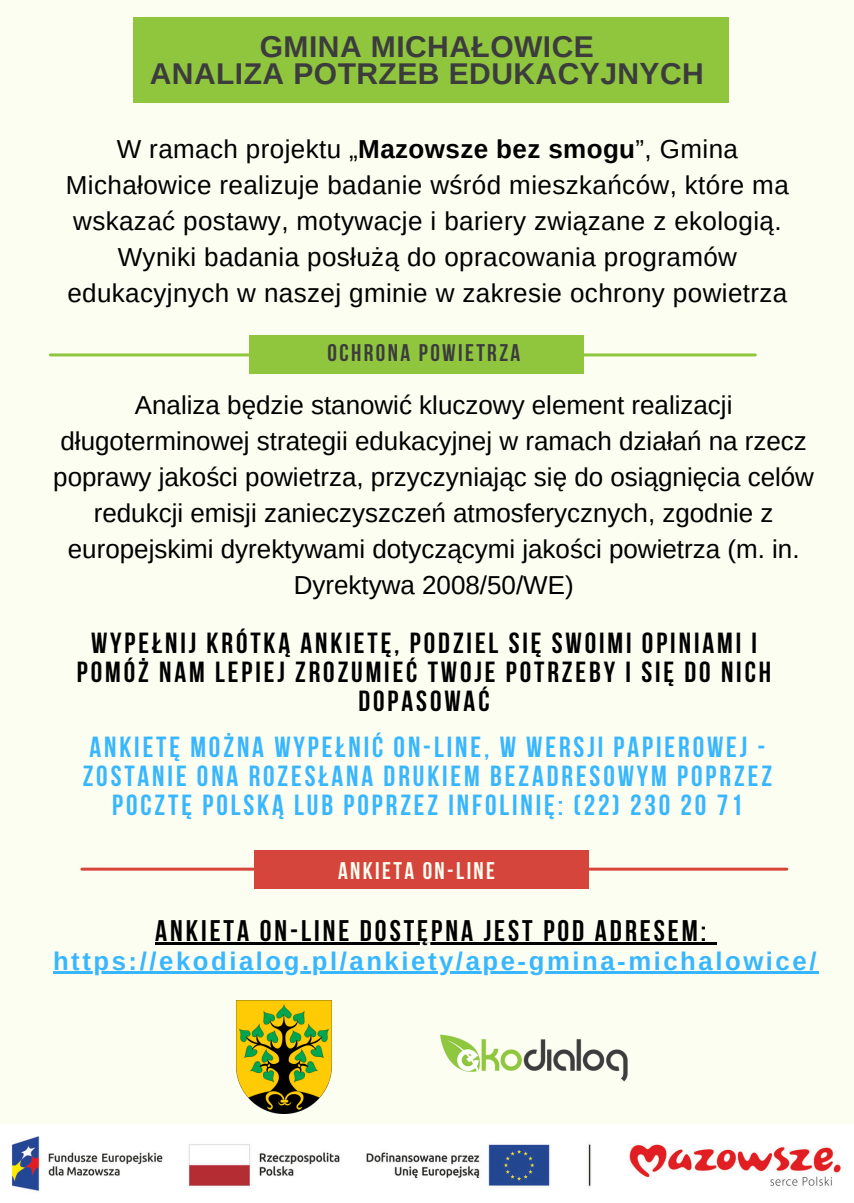
<style>
.page{position:relative;width:854px;height:1203px;background:#fff}
.page>*{position:absolute;margin:0;border:0;box-sizing:border-box;transform-origin:0 0}
.t1{font:700 30px/27px "Arimo";letter-spacing:.015em;color:#3c3c3e;text-align:center}
.t2{font:700 29.7px "Bebas Neue";letter-spacing:.1em;color:#000}
.t3{font:700 29px/29.2px "Bebas Neue";letter-spacing:.1em;color:#38b6ff;text-align:center}
.t4{font:700 29px/29.2px "Bebas Neue";letter-spacing:.1em;color:#000;text-align:center}
.t5{font:26px/36px "Arimo";color:#000;text-align:center}
.t6{font:700 25.7px "Arimo";letter-spacing:.1em;color:#38b6ff}
.t7{font:700 24px "Bebas Neue";letter-spacing:.1em;color:#3c3c3e}
.t8{font:700 24px "Bebas Neue";letter-spacing:.1em;color:#fcfef1}
.s1{font-weight:700}
</style>
<div class="page">
<div style="left:0;top:0;width:854px;height:1202px;background:#fcfef1"></div>
<div style="left:134px;top:18px;width:594px;height:85px;background:#8fc63d"></div>
<div style="left:249px;top:336px;width:334px;height:38px;background:#8fc63d"></div>
<hr style="left:50px;top:353px;width:705px;height:3px;background:#8fc63d">
<hr style="left:82px;top:867px;width:704px;height:3px;background:#d6453c">
<div style="left:254px;top:849px;width:334px;height:39px;background:#d6453c"></div>
<img style="left:440px;top:1034px;width:188px;height:48px">
<img style="left:0;top:1124px;width:854px;height:78px">
<img style="left:236px;top:1000px;width:95px;height:113px">
<hr style="left:155px;top:942px;width:554px;height:2px;background:#000">
<svg style="left:709px;top:942px;width:7px;height:2px"></svg>
<hr style="left:53px;top:970px;width:766px;height:3px;background:#38b6ff">
<p class="t1" style="left:150px;top:33px;width:555px">GMINA MICHAŁOWICE<br>ANALIZA POTRZEB EDUKACYJNYCH</p>
<p class="t5" style="left:66px;top:131px;width:724px">W ramach projektu „<span class="s1">Mazowsze bez smogu</span>”, Gmina<br>Michałowice realizuje badanie wśród mieszkańców, które ma wskazać postawy, motywacje i bariery związane z ekologią.</p>
<p class="t5" style="left:67px;top:239px;width:721px">Wyniki badania posłużą do opracowania programów edukacyjnych w naszej gminie w zakresie ochrony powietrza</p>
<h1 class="t7" style="left:327px;top:343px;width:194px">OCHRONA POWIETRZA</h1>
<h2 class="t5" style="left:53px;top:387px;width:762px">Analiza będzie stanowić kluczowy element realizacji długoterminowej strategii edukacyjnej w ramach działań na rzecz poprawy jakości powietrza, przyczyniając się do osiągnięcia celów redukcji emisji zanieczyszczeń atmosferycznych, zgodnie z europejskimi dyrektywami dotyczącymi jakości powietrza (m. in.<br>Dyrektywa 2008/50/WE)</h2>
<p class="t4" style="left:77px;top:631px;width:695px">WYPEŁNIJ KRÓTKĄ ANKIETĘ, PODZIEL SIĘ SWOIMI OPINIAMI I<br>POMÓŻ NAM LEPIEJ ZROZUMIEĆ TWOJE POTRZEBY I SIĘ DO NICH<br>DOPASOWAĆ</p>
<p class="t3" style="left:83px;top:734px;width:691px">ANKIETĘ MOŻNA WYPEŁNIĆ ON-LINE, W WERSJI PAPIEROWEJ -<br>ZOSTANIE ONA ROZESŁANA DRUKIEM BEZADRESOWYM POPRZEZ<br>POCZTĘ POLSKĄ LUB POPRZEZ INFOLINIĘ: (22) 230 20 71</p>
<h1 class="t8" style="left:338px;top:860px;width:158px">ANKIETA ON-LINE</h1>
<h2 class="t2" style="left:155px;top:918px;width:552px">ANKIETA ON-LINE DOSTĘPNA JEST POD ADRESEM:</h2>
<h3 class="t6" style="left:53px;top:946px;width:764px">https://ekodialog.pl/ankiety/ape-gmina-michalowice/</h3>
</div>
